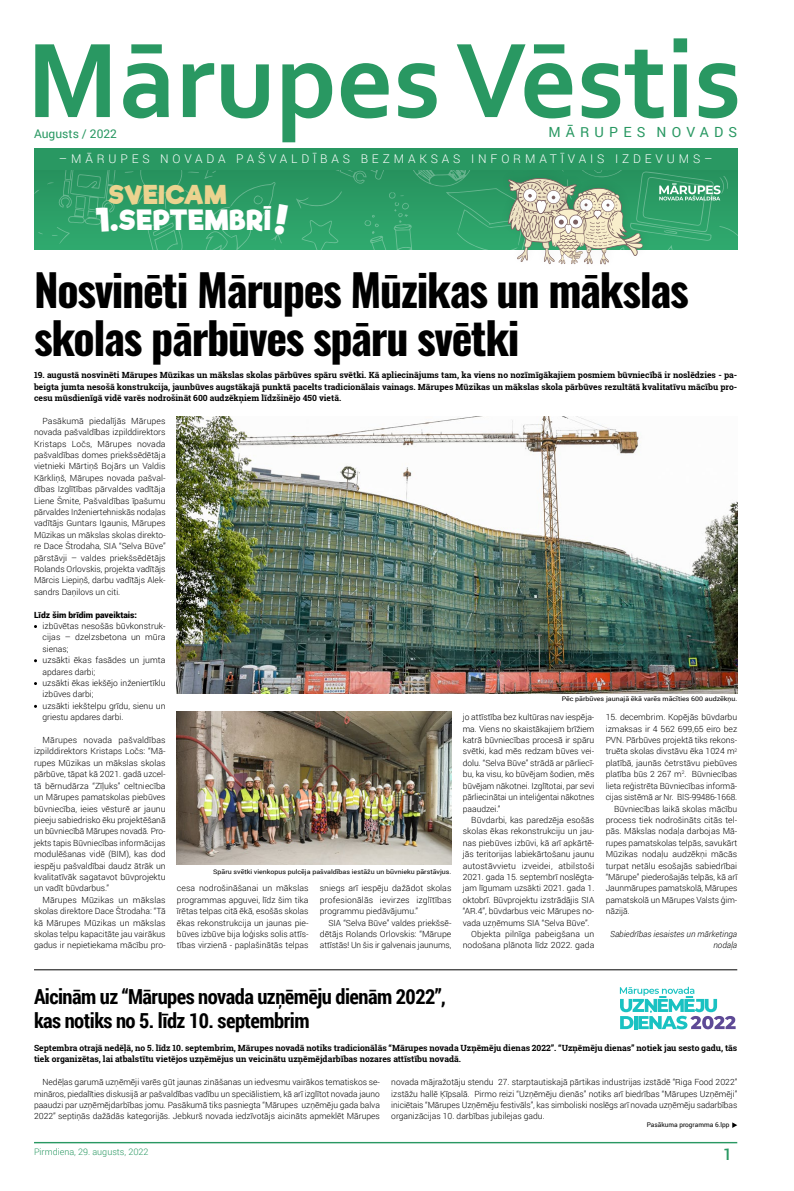
<style>
.page{position:relative;width:794px;height:1191px;background:#fff}
.page>*{position:absolute;margin:0;border:0;box-sizing:border-box;transform-origin:0 0}
.t1{font:44px/48px "Oswald";letter-spacing:-.03em;color:#000}
.t2{font:700 26.8px "Riffic";color:#fff}
.t3{font:700 25px "Riffic";color:#ebd38f}
.t4{font:700 20.7px/24px "Roboto Condensed";letter-spacing:-.025em;color:#000}
.t5{font:500 16px "Roboto";color:#299862}
.t6{font:14px "Roboto";letter-spacing:.37em;color:#299862}
.t7{font:300 12px "Roboto";letter-spacing:.32em;color:#fff}
.t8{font:12px "Roboto";color:#299862}
.t9{font:300 9px "Roboto";color:#299862}
.t10{font:300 8.5px/11.4px "Roboto";color:#000;text-align:justify}
.t11{font:700 8.5px/11.4px "Roboto Slab";color:#000}
.t12{font:italic 300 8.5px/11.4px "Roboto";color:#000;text-align:right}
.t13{font:900 8.5px "Roboto";color:#000}
.t14{font:6.5px "Roboto";color:#000}
.t15{font:6.3px "Roboto";color:#000;scale:1.11 1}
</style>
<div class="page">
<hr style="left:34px;top:1142px;width:703px;height:1px;background:#299862">
<svg style="left:35px;top:38px;width:702px;height:104px"></svg>
<div style="left:34px;top:148px;width:703px;height:23px;background:#299862"></div>
<svg style="left:732px;top:1122px;width:5px;height:6px"></svg>
<img style="left:177px;top:417px;width:560px;height:276px">
<img style="left:177px;top:711px;width:274px;height:154px">
<div style="left:34px;top:170px;width:703px;height:79px;background:linear-gradient(to bottom,#27925e,#30aa6f)"></div>
<svg style="left:296px;top:170px;width:441px;height:94px"></svg>
<svg style="left:620px;top:986px;width:115px;height:43px"></svg>
<hr style="left:34px;top:969px;width:703px;height:1px;background:#000">
<svg style="left:34px;top:170px;width:84px;height:74px"></svg>
<svg style="left:125px;top:170px;width:164px;height:79px"></svg>
<h3 class="t8" style="left:34px;top:125px;width:84px">Augusts / 2022</h3>
<h3 class="t6" style="left:548px;top:123px;width:190px">MĀR-UPES NOVADS</h3>
<h3 class="t7" style="left:59px;top:151px;width:655px">–MĀR-UPES NOVADA PAŠVALDĪBAS BEZMAKSAS INFORMATĪVAIS IZDEVUMS–</h3>
<h3 class="t3" style="left:108px;top:179px;width:121px">SVEICAM</h3>
<h2 class="t2" style="left:118px;top:203px;width:154px">SEPTEMBRĪ</h2>
<h1 class="t1" style="left:34px;top:261px;width:656px">Nosvinēti Mārupes Mūzikas un mākslas skolas pārbūves spāru svētki</h1>
<p class="t11" style="left:34px;top:369px;width:704px;text-align:justify">19. augustā nosvinēti Mārupes Mūzikas un mākslas skolas pārbūves spāru svētki. Kā apliecinājums tam, ka viens no nozīmīgākajiem posmiem būvniecībā ir noslēdzies - pa&shy;beigta jumta nesošā konstrukcija, jaunbūves augstākajā punktā pacelts tradicionālais vainags. Mārupes Mūzikas un mākslas skola pārbūves rezultātā kvalitatīvu mācību pro&shy;cesu mūsdienīgā vidē varēs nodrošināt 600 audzēkņiem līdzšinējo 450 vietā.</p>
<p class="t10" style="left:34px;top:415px;width:133px;text-indent:9px">Pasākumā piedalījās Mārupes novada pašvaldības izpilddirektors Kristaps Ločs, Mārupes novada pašvaldības domes priekšsēdētāja vietnieki Mārtiņš Bojārs un Valdis Kārkliņš, Mārupes novada pašval&shy;dības Izglītības pārvaldes vadītāja Liene Šmite, Pašvaldības īpašumu pārvaldes Inženiertehniskās nodaļas vadītājs Guntars Igaunis, Mārupes Mūzikas un mākslas skolas direkto&shy;re Dace Štrodaha, SIA “Selva Būve” pārstāvji – valdes priekšsēdētājs Rolands Orlovskis, projekta vadītājs Mārcis Liepiņš, darbu vadītājs Alek&shy;sandrs Daņilovs un citi.</p>
<p class="t13" style="left:34px;top:608px;width:105px">Līdz šim brīdim paveiktais:</p>
<p class="t10" style="left:43px;top:620px;width:125px;text-align:left">izbūvētas nesošās būvkonstruk&shy;cijas – dzelzsbetona un mūra sienas;<br>uzsākti ēkas fasādes un jumta apdares darbi;<br>uzsākti ēkas iekšējo inženiertīklu izbūves darbi;<br>uzsākti iekštelpu grīdu, sienu un griestu apdares darbi.</p>
<p class="t10" style="left:34px;top:734px;width:133px;text-indent:9px">Mārupes novada pašvaldības izpilddirektors Kristaps Ločs: “Mā&shy;rupes Mūzikas un mākslas skolas pārbūve, tāpat kā 2021. gadā uzcel&shy;tā bērnudārza “Zīļuks” celtniecība un Mārupes pamatskolas piebūves būvniecība, ieies vēsturē ar jaunu pieeju sabiedrisko ēku projektēšanā un būvniecībā Mārupes novadā. Pro&shy;jekts tapis Būvniecības informācijas modulēšanas vidē (BIM), kas dod iespēju pašvaldībai daudz ātrāk un kvalitatīvāk sagatavot būvprojektu un vadīt būvdarbus.”</p>
<p class="t10" style="left:34px;top:893px;width:133px;text-indent:9px">Mārupes Mūzikas un mākslas skolas direktore Dace Štrodaha: “Tā kā Mārupes Mūzikas un mākslas skolas telpu kapacitāte jau vairākus gadus ir nepietiekama mācību pro-</p>
<p class="t10" style="left:177px;top:882px;width:133px">cesa nodrošināšanai un mākslas programmas apguvei, līdz šim tika īrētas telpas citā ēkā, esošās skolas ēkas rekonstrukcija un jaunas pie&shy;būves izbūve bija loģisks solis attīs&shy;tības virzienā - paplašinātās telpas</p>
<p class="t10" style="left:320px;top:882px;width:133px">sniegs arī iespēju dažādot skolas profesionālās ievirzes izglītības programmu piedāvājumu.”</p>
<p class="t15" style="left:561px;top:694px;width:160px">Pēc pārbūves jaunajā ēkā varēs mācīties 600 audzēkņu.</p>
<p class="t10" style="left:463px;top:711px;width:133px">jo attīstība bez kultūras nav iespēja&shy;ma. Viens no skaistākajiem brīžiem katrā būvniecības procesā ir spāru svētki, kad mēs redzam būves vei&shy;dolu. “Selva Būve” strādā ar pārliecī&shy;bu, ka visu, ko būvējam šodien, mēs būvējam nākotnei. Izglītotai, par sevi pārliecinātai un inteliģentai nākotnes paaudzei.”</p>
<p class="t10" style="left:471px;top:814px;width:125px">Būvdarbi, kas paredzēja esošās</p>
<p class="t10" style="left:463px;top:825px;width:133px">skolas ēkas rekonstrukciju un jau-</p>
<p class="t10" style="left:463px;top:836px;width:133px">nas piebūves izbūvi, kā arī apkārtē-</p>
<p class="t10" style="left:463px;top:848px;width:133px">jās teritorijas labiekārtošanu jaunu</p>
<p class="t10" style="left:463px;top:859px;width:133px">autostāvvietu izveidei, atbilstoši</p>
<p class="t10" style="left:463px;top:871px;width:133px">2021. gada 15. septembrī noslēgta-</p>
<p class="t10" style="left:463px;top:882px;width:133px">jam līgumam uzsākti 2021. gada 1.</p>
<p class="t10" style="left:463px;top:893px;width:133px">oktobrī. Būvprojektu izstrādājis SIA</p>
<p class="t10" style="left:463px;top:905px;width:133px">“AR.4”, būvdarbus veic Mārupes no-</p>
<p class="t10" style="left:463px;top:916px;width:128px">vada uzņēmums SIA “Selva Būve”.</p>
<p class="t10" style="left:471px;top:928px;width:125px">Objekta pilnīga pabeigšana un</p>
<p class="t10" style="left:463px;top:939px;width:133px">nodošana plānota līdz 2022. gada</p>
<p class="t10" style="left:605px;top:711px;width:133px">15. decembrim. Kopējās būvdarbu</p>
<p class="t10" style="left:605px;top:722px;width:133px">izmaksas ir 4 562 699,65 eiro bez</p>
<p class="t10" style="left:605px;top:734px;width:133px">PVN. Pārbūves projektā tiks rekons-</p>
<p class="t10" style="left:605px;top:745px;width:133px">truēta skolas divstāvu ēka 1024 m<sup>2</sup></p>
<p class="t10" style="left:605px;top:757px;width:133px">platībā, jaunās četrstāvu piebūves</p>
<p class="t10" style="left:605px;top:768px;width:133px">platība būs 2 267 m<sup>2</sup>. Būvniecības</p>
<p class="t10" style="left:605px;top:779px;width:133px">lieta reģistrēta Būvniecības informā-</p>
<p class="t10" style="left:605px;top:791px;width:133px">cijas sistēmā ar Nr. BIS-99486-1668.</p>
<p class="t10" style="left:614px;top:802px;width:125px">Būvniecības laikā skolas mācību</p>
<p class="t10" style="left:605px;top:814px;width:133px">process tiek nodrošināts citās tel-</p>
<p class="t10" style="left:605px;top:825px;width:133px">pās. Mākslas nodaļa darbojas Mā-</p>
<p class="t10" style="left:605px;top:836px;width:133px">rupes pamatskolas telpās, savukārt</p>
<p class="t10" style="left:605px;top:848px;width:133px">Mūzikas nodaļu audzēkņi mācās</p>
<p class="t10" style="left:605px;top:859px;width:133px">turpat netālu esošajās sabiedrībai</p>
<p class="t10" style="left:605px;top:871px;width:133px">“Mārupe” piederošajās telpās, kā arī</p>
<p class="t10" style="left:605px;top:882px;width:133px">Jaunmārupes pamatskolā, Mārupes</p>
<p class="t10" style="left:605px;top:893px;width:133px">pamatskolā un Mārupes Valsts ģim-</p>
<p class="t10" style="left:605px;top:905px;width:26px">nāzijā.</p>
<p class="t12" style="left:610px;top:928px;width:129px">Sabiedrības iesaistes un mārketinga nodaļa</p>
<p class="t15" style="left:213px;top:867px;width:216px">Spāru svētki vienkopus pulcēja pašvaldības iestāžu un būvnieku pārstāvjus.</p>
<p class="t10" style="left:320px;top:916px;width:133px;text-indent:8px">SIA “Selva Būve” valdes priekšsē&shy;dētājs Rolands Orlovskis: “Mārupe attīstās! Un šis ir galvenais jaunums,</p>
<h3 class="t4" style="left:34px;top:984px;width:413px">Aicinām uz “Mārupes novada uzņēmēju dienām 2022”, kas notiks no 5. līdz 10. septembrim</h3>
<p class="t11" style="left:34px;top:1042px;width:704px">Septembra otrajā nedēļā, no 5. līdz 10. septembrim, Mārupes novadā notiks tradicionālās “Mārupes novada Uzņēmēju dienas 2022”. “Uzņēmēju dienas” notiek jau sesto gadu, tās tiek organizētas, lai atbalstītu vietējos uzņēmējus un veicinātu uzņēmējdarbības nozares attīstību novadā.</p>
<p class="t10" style="left:34px;top:1076px;width:347px;text-indent:9px">Nedēļas garumā uzņēmēji varēs gūt jaunas zināšanas un iedvesmu vairākos tematiskos se&shy;mināros, piedalīties diskusijā ar pašvaldības vadību un speciālistiem, kā arī izglītot novada jauno paaudzi par uzņēmējdarbības jomu. Pasākumā tiks pasniegta “Mārupes uzņēmēju gada balva 2022” septiņās dažādās kategorijās. Jebkurš novada iedzīvotājs aicināts apmeklēt Mārupes</p>
<p class="t10" style="left:391px;top:1076px;width:347px">novada mājražotāju stendu 27. starptautiskajā pārtikas industrijas izstādē “Riga Food 2022” izstāžu hallē Ķīpsalā. Pirmo reizi “Uzņēmēju dienās” notiks arī biedrības “Mārupes Uzņēmēji” iniciētais “Mārupes Uzņēmēju festivāls”, kas simboliski noslēgs arī novada uzņēmēju sadarbības organizācijas 10. darbības jubilejas gadu.</p>
<p class="t14" style="left:647px;top:1120px;width:84px">Pasākuma programma 6.lpp</p>
<p class="t9" style="left:34px;top:1146px;width:116px">Pirmdiena, 29. augusts, 2022</p>
<h3 class="t5" style="left:723px;top:1143px;width:11px">1</h3>
</div>
